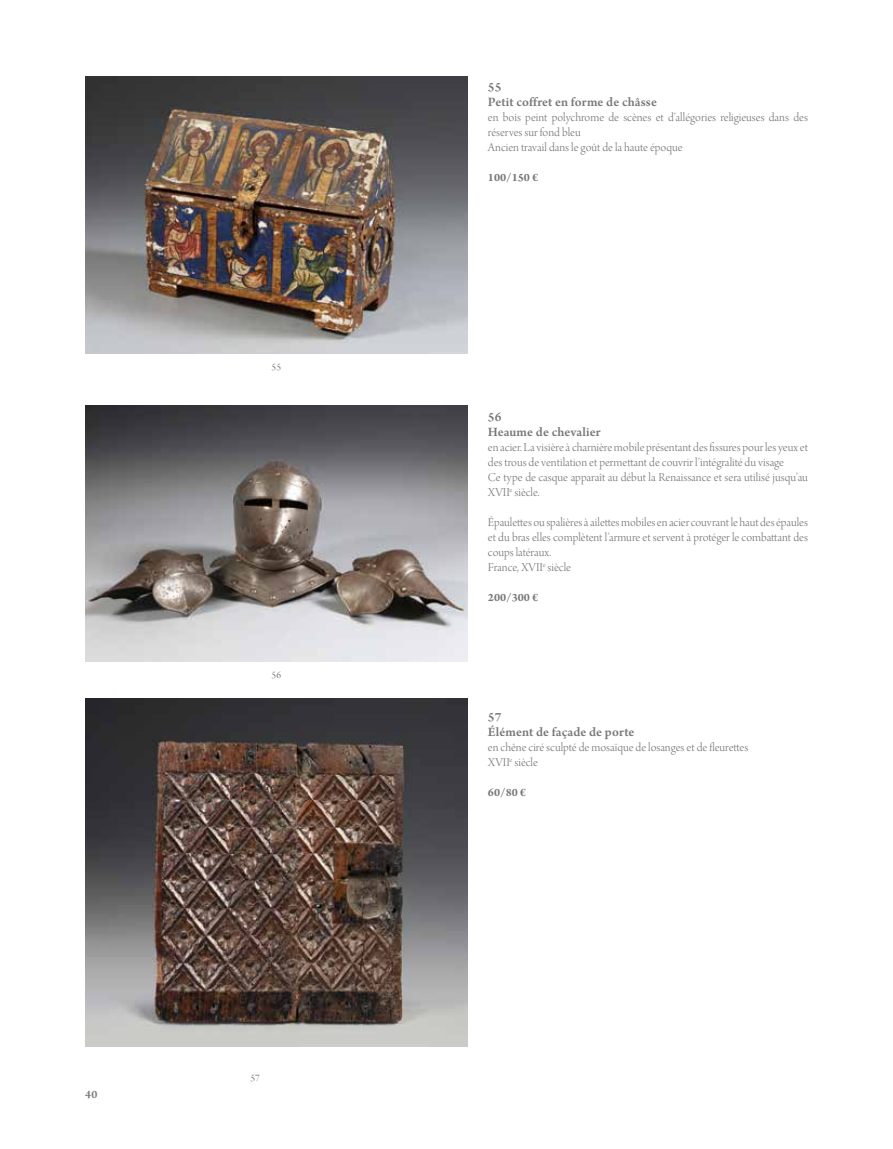
<style>
.page{position:relative;width:893px;height:1149px;background:#fff}
.page>*{position:absolute;margin:0;border:0;box-sizing:border-box;transform-origin:0 0}
.t1{font:600 13.5px/15px "Arno Pro";letter-spacing:.005em;color:#78777b}
.t2{font:12.75px/15px "Arno Pro Light Display";color:#78777b}
.t3{font:700 12px "Arno Pro";color:#78777b}
.t4{font:600 12px "Arno Pro";color:#77777a}
.t5{font:10.5px "Arno Pro Display";color:#78777b}
</style>
<div class="page">
<img style="left:85px;top:77px;width:383px;height:276px">
<img style="left:85px;top:405px;width:383px;height:255px">
<img style="left:85px;top:698px;width:383px;height:348px">
<p class="t5" style="left:272px;top:361px;width:11px">55</p>
<p class="t5" style="left:272px;top:669px;width:11px">56</p>
<p class="t4" style="left:85px;top:1086px;width:14px">40</p>
<p class="t5" style="left:250px;top:1071px;width:11px">57</p>
<p class="t1" style="left:488px;top:80px;width:170px">55<br>Petit coffret en forme de châsse</p>
<p class="t2" style="left:488px;top:110px;width:321px">en bois peint polychrome de scènes et d’allégories religieuses dans des réserves sur fond bleu<br>Ancien travail dans le goût de la haute époque</p>
<p class="t3" style="left:488px;top:170px;width:52px">100/150 €</p>
<p class="t1" style="left:488px;top:410px;width:114px">56<br>Heaume de chevalier</p>
<p class="t2" style="left:488px;top:440px;width:322px">en acier. La visière à charnière mobile présentant des fissures pour les yeux et des trous de ventilation et permettant de couvrir l’intégralité du visage<br>Ce type de casque apparaît au début la Renaissance et sera utilisé jusqu’au XVII<sup>e</sup> siècle.</p>
<p class="t2" style="left:488px;top:515px;width:321px">Épaulettes ou spalières à ailettes mobiles en acier couvrant le haut des épaules et du bras elles complètent l’armure et servent à protéger le combattant des coups latéraux.<br>France, XVII<sup>e</sup> siècle</p>
<p class="t3" style="left:488px;top:590px;width:52px">200/300 €</p>
<p class="t1" style="left:488px;top:710px;width:148px">57<br>Élément de façade de porte</p>
<p class="t2" style="left:488px;top:740px;width:262px">en chêne ciré sculpté de mosaïque de losanges et de fleurettes<br>XVII<sup>e</sup> siècle</p>
<p class="t3" style="left:488px;top:785px;width:40px">60/80 €</p>
</div>
